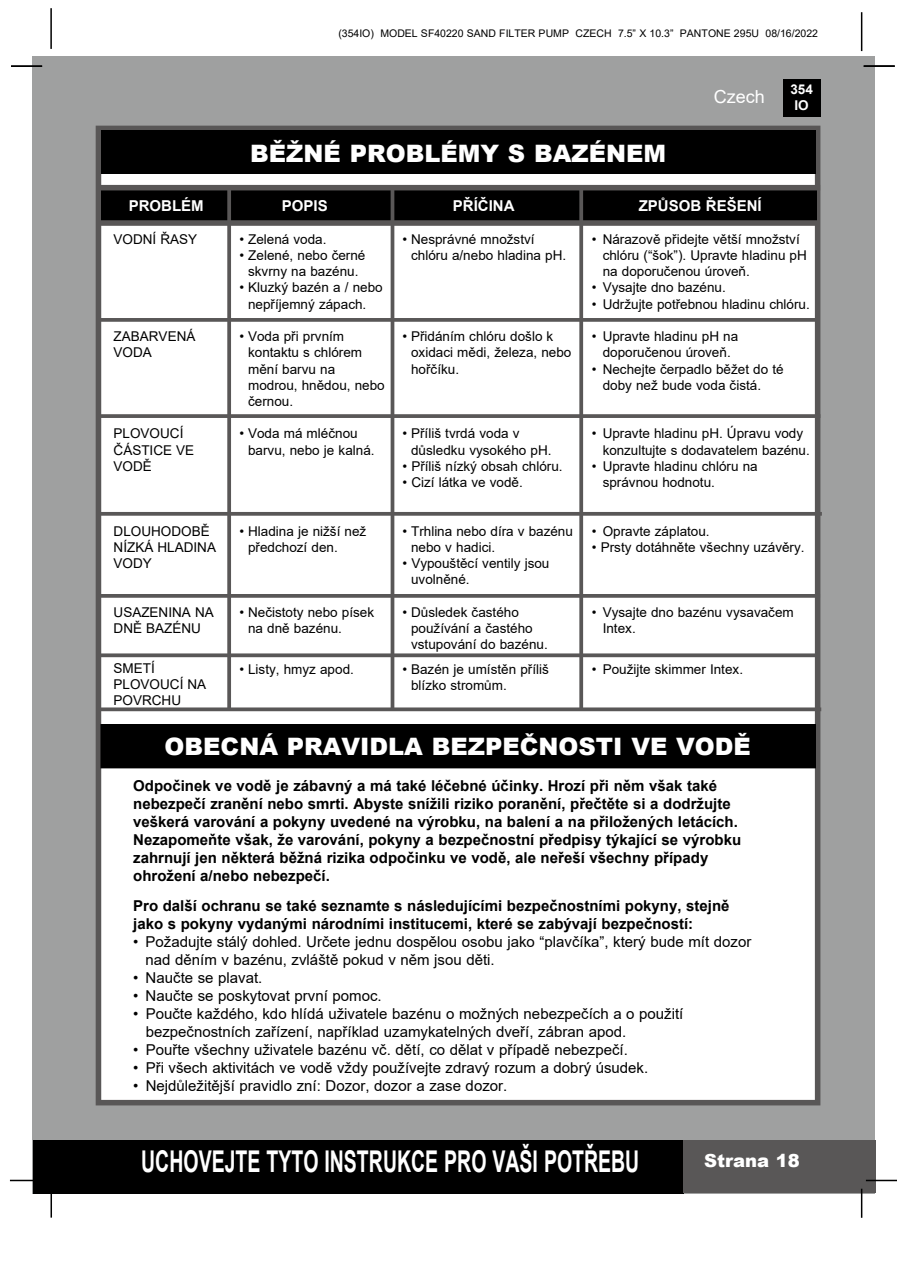
<style>
.page{position:relative;width:897px;height:1264px;background:#fff}
.page>*{position:absolute;margin:0;border:0;box-sizing:border-box;transform-origin:0 0}
.t1{font:700 30px "Arial";color:#fff;scale:.65 1}
.t2{font:900 24px "Arial";color:#fff}
.t3{font:900 18px "Arial";color:#fff}
.t4{font:18px "Arial";color:#fff}
.t5{font:700 15px/18px "Arial";color:#000}
.t6{font:15px/18px "Arial";color:#000}
.t7{font:700 15px "Arial";color:#fff}
.t8{font:13.5px/16.2px "Arial";color:#000}
.t9{font:700 13.5px/16.2px "Arial";color:#fff;text-align:center}
.t10{font:10.5px "Arial";color:#000}
</style>
<div class="page">
<div style="left:33px;top:56px;width:842px;height:1137px;background:#9fa0a0"></div>
<div style="left:782px;top:79px;width:38px;height:38px;background:#000"></div>
<hr style="left:50px;top:8px;width:2px;height:41px;background:#000">
<hr style="left:860px;top:12px;width:2px;height:39px;background:#000">
<div style="left:33px;top:1140px;width:650px;height:53px;background:#000"></div>
<div style="left:682px;top:1140px;width:193px;height:53px;background:#595757"></div>
<hr style="left:865px;top:1179px;width:31px;height:2px;background:#000">
<hr style="left:860px;top:1188px;width:2px;height:29px;background:#000">
<hr style="left:50px;top:1187px;width:2px;height:30px;background:#000">
<hr style="left:10px;top:1179px;width:31px;height:2px;background:#000">
<div style="left:96px;top:126px;width:724px;height:979px;background:#fff;border:6px solid #595757"></div>
<div style="left:101px;top:130px;width:714px;height:44px;background:#000"></div>
<hr style="left:863px;top:65px;width:31px;height:2px;background:#000">
<hr style="left:11px;top:65px;width:31px;height:2px;background:#000">
<div style="left:101px;top:724px;width:714px;height:44px;background:#000"></div>
<svg style="left:98px;top:594px;width:722px;height:4px;background:#626060"></svg>
<div style="left:101px;top:186px;width:715px;height:35px;background:#000"></div>
<svg style="left:99px;top:653px;width:720px;height:4px;background:#6b6969"></svg>
<svg style="left:100px;top:318px;width:719px;height:4px;background:#626060"></svg>
<svg style="left:99px;top:414px;width:721px;height:4px;background:#626060"></svg>
<svg style="left:227px;top:190px;width:4px;height:517px;background:#636161"></svg>
<svg style="left:390px;top:190px;width:4px;height:517px;background:#6f6d6d"></svg>
<svg style="left:579px;top:190px;width:4px;height:517px;background:#656464"></svg>
<svg style="left:98px;top:707px;width:723px;height:4px;background:#6c6a6a"></svg>
<svg style="left:101px;top:512px;width:720px;height:4px;background:#646262"></svg>
<div style="left:98px;top:220px;width:719px;height:6px;background:#595757"></div>
<div style="left:100px;top:185px;width:720px;height:5px;background:#595757"></div>
<p class="t10" style="left:338px;top:26px;width:481px">(354IO) MODEL SF40220 SAND FILTER PUMP CZECH 7.5” X 10.3” PANTONE 295U 08/16/2022</p>
<h2 class="t2" style="left:250px;top:136px;width:417px">BĚŽNÉ PROBLÉMY S BAZÉNEM</h2>
<h3 class="t4" style="left:713px;top:84px;width:53px">Czech</h3>
<p class="t9" style="left:790px;top:81px;width:24px">354<br>IO</p>
<p class="t7" style="left:129px;top:195px;width:76px">PROBLÉM</p>
<p class="t7" style="left:282px;top:195px;width:47px">POPIS</p>
<p class="t7" style="left:453px;top:195px;width:63px">PŘÍČINA</p>
<p class="t7" style="left:638px;top:195px;width:124px">ZPŮSOB ŘEŠENÍ</p>
<p class="t8" style="left:114px;top:231px;width:85px">VODNÍ ŘASY</p>
<p class="t8" style="left:239px;top:231px;width:89px">• Zelená voda.</p>
<p class="t8" style="left:239px;top:247px;width:127px;text-align:center">• Zelené, nebo černé skvrny na bazénu.</p>
<p class="t8" style="left:239px;top:279px;width:145px;text-align:center">• Kluzký bazén a / nebo nepříjemný zápach.</p>
<p class="t8" style="left:248px;top:328px;width:138px;text-indent:-9px">• Voda při prvním kontaktu s chlórem mění barvu na modrou, hnědou, nebo černou.</p>
<p class="t8" style="left:248px;top:425px;width:128px;text-indent:-9px">• Voda má mléčnou barvu, nebo je kalná.</p>
<p class="t8" style="left:411px;top:231px;width:156px;text-indent:-9px">• Nesprávné množství chlóru a/nebo hladina pH.</p>
<p class="t8" style="left:602px;top:231px;width:206px;text-indent:-11px">• Nárazově přidejte větší množství chlóru (“šok”). Upravte hladinu pH na doporučenou úroveň.</p>
<p class="t8" style="left:592px;top:279px;width:135px">• Vysajte dno bazénu.</p>
<p class="t8" style="left:592px;top:296px;width:219px">• Udržujte potřebnou hladinu chlóru.</p>
<p class="t8" style="left:592px;top:328px;width:148px;text-align:center">• Upravte hladinu pH na doporučenou úroveň.</p>
<p class="t8" style="left:602px;top:360px;width:182px;text-indent:-11px">• Nechejte čerpadlo běžet do té doby než bude voda čistá.</p>
<p class="t8" style="left:602px;top:425px;width:208px;text-indent:-11px">• Upravte hladinu pH. Úpravu vody konzultujte s dodavatelem bazénu.</p>
<p class="t8" style="left:602px;top:458px;width:156px;text-indent:-11px">• Upravte hladinu chlóru na správnou hodnotu.</p>
<p class="t8" style="left:592px;top:522px;width:119px">• Opravte záplatou.</p>
<p class="t8" style="left:592px;top:539px;width:214px">• Prsty dotáhněte všechny uzávěry.</p>
<p class="t8" style="left:114px;top:328px;width:83px">ZABARVENÁ<br>VODA</p>
<p class="t8" style="left:411px;top:328px;width:162px;text-indent:-9px">• Přidáním chlóru došlo k oxidaci mědi, železa, nebo hořčíku.</p>
<p class="t8" style="left:114px;top:425px;width:82px">PLOVOUCÍ<br>ČÁSTICE VE<br>VODĚ</p>
<p class="t8" style="left:411px;top:425px;width:142px;text-indent:-9px">• Příliš tvrdá voda v důsledku vysokého pH.</p>
<p class="t8" style="left:402px;top:458px;width:162px">• Příliš nízký obsah chlóru.</p>
<p class="t8" style="left:402px;top:474px;width:122px">• Cizí látka ve vodě.</p>
<p class="t8" style="left:411px;top:522px;width:163px;text-indent:-9px">• Trhlina nebo díra v bazénu nebo v hadici.</p>
<p class="t8" style="left:411px;top:555px;width:140px;text-indent:-9px">• Vypouštěcí ventily jsou uvolněné.</p>
<p class="t8" style="left:411px;top:603px;width:138px;text-indent:-9px">• Důsledek častého používání a častého vstupování do bazénu.</p>
<p class="t8" style="left:411px;top:661px;width:139px;text-indent:-9px">• Bazén je umístěn příliš blízko stromům.</p>
<p class="t8" style="left:114px;top:522px;width:104px">DLOUHODOBĚ<br>NÍZKÁ HLADINA<br>VODY</p>
<p class="t8" style="left:114px;top:603px;width:102px">USAZENINA NA<br>DNĚ BAZÉNU</p>
<p class="t8" style="left:114px;top:660px;width:94px">SMETÍ<br>PLOVOUCÍ NA<br>POVRCHU</p>
<p class="t8" style="left:248px;top:522px;width:120px;text-indent:-9px">• Hladina je nižší než předchozí den.</p>
<p class="t8" style="left:248px;top:603px;width:128px;text-indent:-9px">• Nečistoty nebo písek na dně bazénu.</p>
<p class="t8" style="left:239px;top:661px;width:116px">• Listy, hmyz apod.</p>
<p class="t8" style="left:602px;top:603px;width:192px;text-indent:-11px">• Vysajte dno bazénu vysavačem<br>Intex.</p>
<p class="t8" style="left:592px;top:661px;width:153px">• Použijte skimmer Intex.</p>
<h2 class="t2" style="left:165px;top:728px;width:587px">OBECNÁ PRAVIDLA BEZPEČNOSTI VE VODĚ</h2>
<p class="t5" style="left:133px;top:777px;width:609px">Odpočinek ve vodě je zábavný a má také léčebné účinky. Hrozí při něm však také nebezpečí zranění nebo smrti. Abyste snížili riziko poranění, přečtěte si a dodržujte veškerá varování a pokyny uvedené na výrobku, na balení a na přiložených letácích.<br>Nezapomeňte však, že varování, pokyny a bezpečnostní předpisy týkající se výrobku zahrnují jen některá běžná rizika odpočinku ve vodě, ale neřeší všechny případy ohrožení a/nebo nebezpečí.</p>
<p class="t5" style="left:133px;top:897px;width:598px">Pro další ochranu se také seznamte s následujícími bezpečnostními pokyny, stejně jako s pokyny vydanými národními institucemi, které se zabývají bezpečností:</p>
<p class="t6" style="left:146px;top:933px;width:607px;text-indent:-12px">• Požadujte stálý dohled. Určete jednu dospělou osobu jako “plavčíka”, který bude mít dozor nad děním v bazénu, zvláště pokud v něm jsou děti.</p>
<p class="t6" style="left:133px;top:969px;width:131px">• Naučte se plavat.</p>
<p class="t6" style="left:133px;top:987px;width:250px">• Naučte se poskytovat první pomoc.</p>
<p class="t6" style="left:146px;top:1005px;width:539px;text-indent:-12px">• Poučte každého, kdo hlídá uživatele bazénu o možných nebezpečích a o použití bezpečnostních zařízení, například uzamykatelných dveří, zábran apod.</p>
<p class="t6" style="left:133px;top:1041px;width:496px">• Pouřte všechny uživatele bazénu vč. dětí, co dělat v případě nebezpečí.</p>
<p class="t6" style="left:133px;top:1059px;width:516px">• Při všech aktivitách ve vodě vždy používejte zdravý rozum a dobrý úsudek.</p>
<p class="t6" style="left:133px;top:1077px;width:375px">• Nejdůležitější pravidlo zní: Dozor, dozor a zase dozor.</p>
<h1 class="t1" style="left:141px;top:1140px;width:767px">UCHOVEJTE TYTO INSTRUKCE PRO VAŠI POTŘEBU</h1>
<h3 class="t3" style="left:704px;top:1147px;width:97px">Strana 18</h3>
</div>
